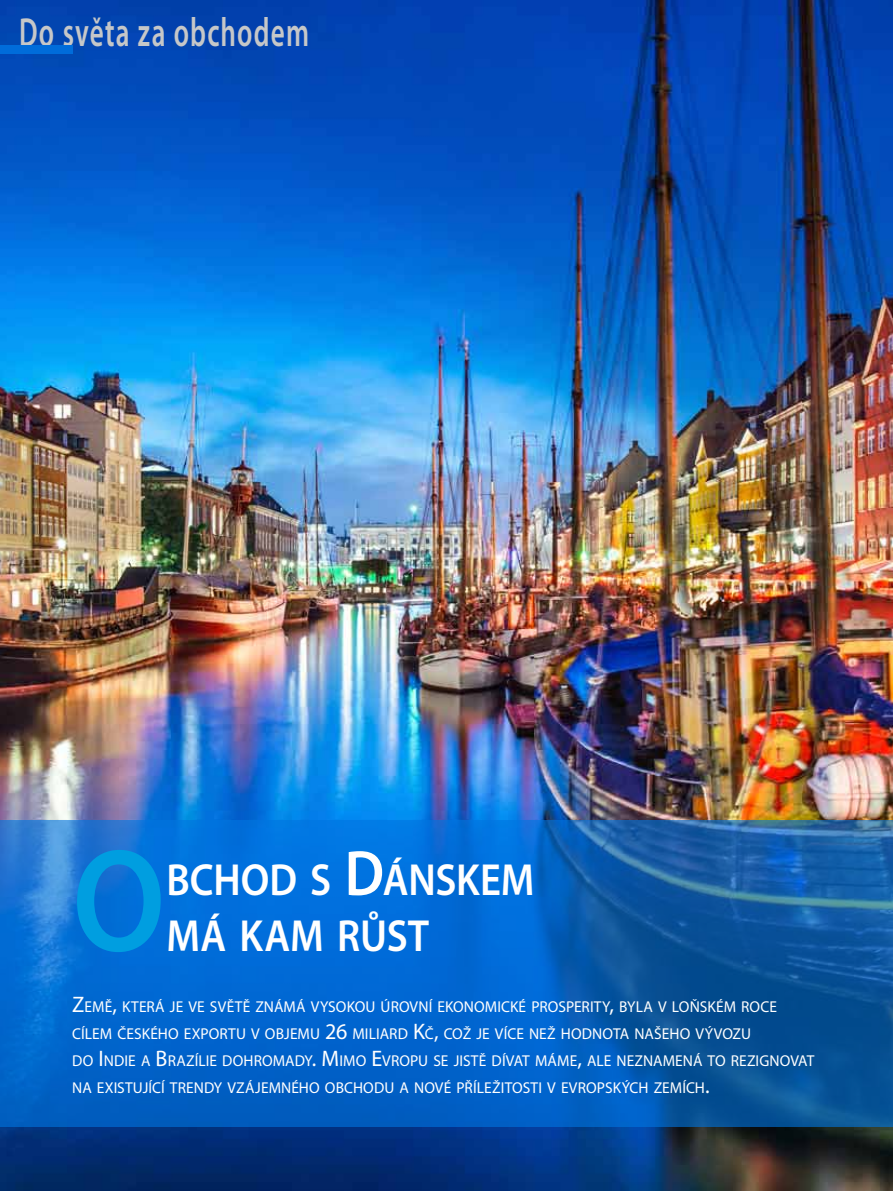
<style>
.page{position:relative;width:893px;height:1191px;background:#fff}
.page>*{position:absolute;margin:0;border:0;box-sizing:border-box;transform-origin:0 0}
.t1{font:600 146.85px "Myriad Pro";color:#009ee0;scale:.9 1}
.t2{font:600 45.15px/55.5px "Myriad Pro";color:#fff;scale:.9 1}
.t3{font:600 40.8px "Myriad Pro";letter-spacing:.045em;color:#c6c7c8;scale:.67 1}
.t4{font:15.75px/27px "Myriad Pro";letter-spacing:.005em;color:#fff}
.s1{font-size:64.5px}
.s2{font-size:22.5px}
</style>
<div class="page">
<img style="left:0;top:0;width:893px;height:1191px">
<svg style="left:0;top:820px;width:893px;height:307px;background:#0763bf"></svg>
<div style="left:0;top:45px;width:72px;height:9px;background:#006cda"></div>
<h3 class="t3" style="left:19px;top:9px;width:434px">Do světa za obchodem</h3>
<h1 class="t1" style="left:72px;top:820px;width:105px">O</h1>
<h2 class="t2" style="left:167px;top:852px;width:410px">BCHOD S <span class="s1">D</span>ÁNSKEM<br>MÁ KAM RŮST</h2>
<p class="t4" style="left:72px;top:993px;width:744px"><span class="s2">Z</span>EMĚ<span class="s2">,</span> KTERÁ JE VE SVĚTĚ ZNÁMÁ VYSOKOU ÚROVNÍ EKONOMICKÉ PROSPERITY<span class="s2">,</span> BYLA V LOŇSKÉM ROCE CÍLEM ČESKÉHO EXPORTU V OBJEMU <span class="s2">26</span> MILIARD <span class="s2">K</span>Č<span class="s2">,</span> COŽ JE VÍCE NEŽ HODNOTA NAŠEHO VÝVOZU<br>DO <span class="s2">I</span> NDIE A <span class="s2">B</span> RAZÍLIE DOHROMADY<span class="s2">. M</span> IMO <span class="s2">E</span>VROPU SE JISTĚ DÍVAT MÁME<span class="s2">,</span> ALE NEZNAMENÁ TO REZIGNOVAT NA EXISTUJÍCÍ TRENDY VZÁJEMNÉHO OBCHODU A NOVÉ PŘÍLEŽITOSTI V EVROPSKÝCH ZEMÍCH<span class="s2">.</span></p>
</div>
